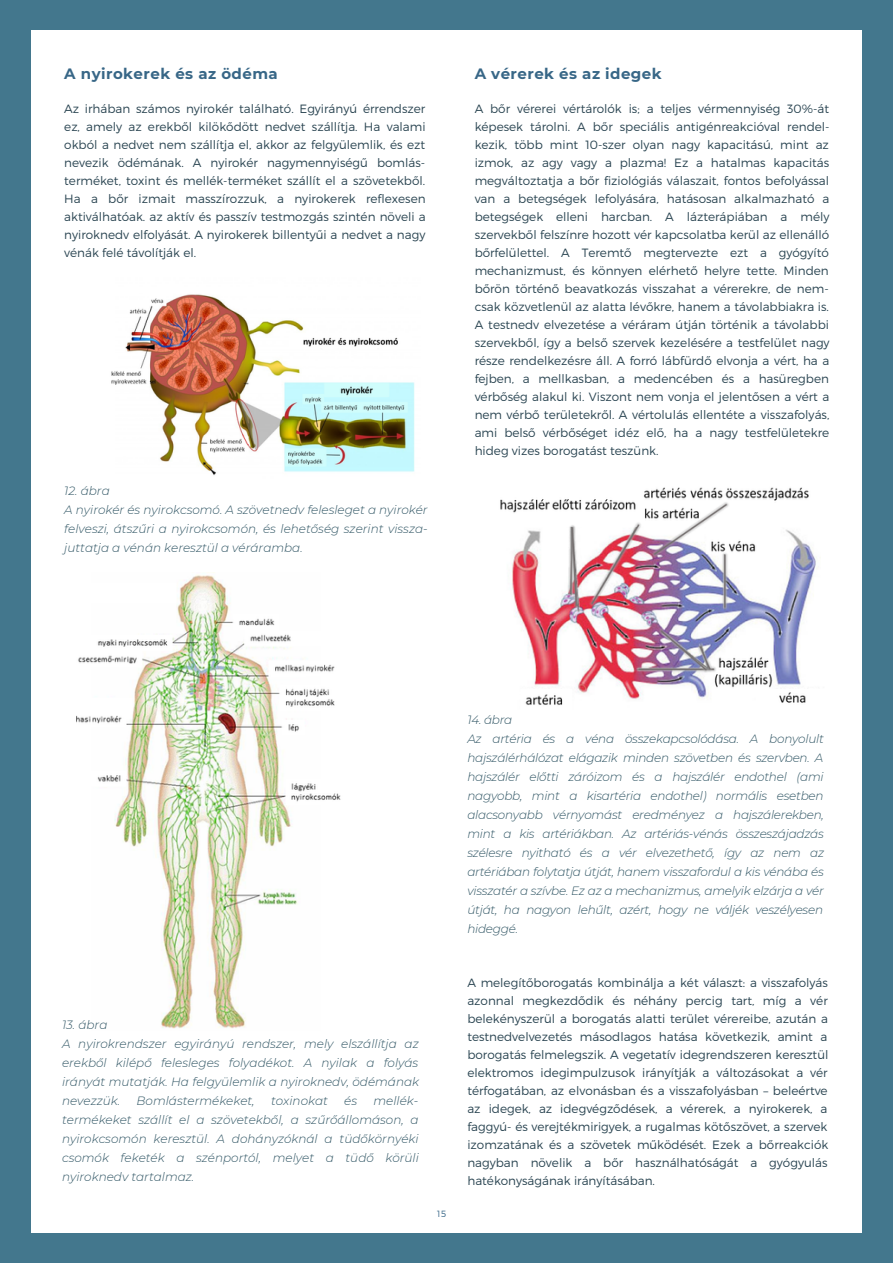
<style>
.page{position:relative;width:893px;height:1264px;background:#fff}
.page>*{position:absolute;margin:0;border:0;box-sizing:border-box;transform-origin:0 0}
.t1{font:700 15px "Montserrat";letter-spacing:.03em;color:#386787}
.t2{font:300 12px/18px "Montserrat";color:#284350;text-align:justify}
.t3{font:italic 300 12px/19px "Montserrat";color:#305564;text-align:justify}
.t4{font:300 9px "Montserrat";color:#386787}
</style>
<div class="page">
<div style="left:0;top:0;width:892px;height:1262px;background:#43778d"></div>
<div style="left:31px;top:30px;width:830px;height:1202px;background:#fff"></div>
<img style="left:76px;top:575px;width:265px;height:454px">
<img style="left:500px;top:487px;width:318px;height:218px">
<img style="left:111px;top:294px;width:304px;height:181px">
<p class="t1" style="left:64px;top:65px;width:215px">A nyirokerek és az ödéma</p>
<p class="t2" style="left:64px;top:99px;width:363px">Az irhában számos nyirokér található. Egyirányú érrendszer ez, amely az erekből kilökődött nedvet szállítja. Ha valami okból a nedvet nem szállítja el, akkor az felgyülemlik, és ezt nevezik ödémának. A nyirokér nagymennyiségű bomlás&shy;terméket, toxint és mellék-terméket szállít el a szövetekből.<br>Ha a bőr izmait masszírozzuk, a nyirokerek reflexesen aktiválhatóak. az aktív és passzív testmozgás szintén növeli a nyiroknedv elfolyását. A nyirokerek billentyűi a nedvet a nagy vénák felé távolítják el.</p>
<p class="t3" style="left:64px;top:481px;width:47px">12. ábra</p>
<p class="t3" style="left:64px;top:500px;width:365px">A nyirokér és nyirokcsomó. A szövetnedv felesleget a nyirokér felveszi, átszűri a nyirokcsomón, és lehetőség szerint vissza&shy;juttatja a vénán keresztül a véráramba.</p>
<p class="t1" style="left:474px;top:65px;width:188px">A vérerek és az idegek</p>
<p class="t2" style="left:474px;top:99px;width:356px">A bőr vérerei vértárolók is; a teljes vérmennyiség 30%-át képesek tárolni. A bőr speciális antigénreakcióval rendel&shy;kezik, több mint 10-szer olyan nagy kapacitású, mint az izmok, az agy vagy a plazma! Ez a hatalmas kapacitás megváltoztatja a bőr fiziológiás válaszait, fontos befolyással van a betegségek lefolyására, hatásosan alkalmazható a betegségek elleni harcban. A lázterápiában a mély szervekből felszínre hozott vér kapcsolatba kerül az ellenálló bőrfelülettel. A Teremtő megtervezte ezt a gyógyító mechanizmust, és könnyen elérhető helyre tette. Minden bőrön történő beavatkozás visszahat a vérerekre, de nem&shy;csak közvetlenül az alatta lévőkre, hanem a távolabbiakra is.<br>A testnedv elvezetése a véráram útján történik a távolabbi szervekből, így a belső szervek kezelésére a testfelület nagy része rendelkezésre áll. A forró lábfürdő elvonja a vért, ha a fejben, a mellkasban, a medencében és a hasüregben vérbőség alakul ki. Viszont nem vonja el jelentősen a vért a nem vérbő területekről. A vértolulás ellentéte a visszafolyás, ami belső vérbőséget idéz elő, ha a nagy testfelületekre hideg vizes borogatást teszünk.</p>
<p class="t3" style="left:62px;top:1015px;width:47px">13. ábra</p>
<p class="t3" style="left:62px;top:1034px;width:358px">A nyirokrendszer egyirányú rendszer, mely elszállítja az erekből kilépő felesleges folyadékot. A nyilak a folyás irányát mutatják. Ha felgyülemlik a nyiroknedv, ödémának nevezzük.</p>
<p class="t3" style="left:62px;top:1090px;width:358px;text-indent:311px">mellék&shy;termékeket szállít el a szövetekből, a szűrőállomáson, a nyirokcsomón keresztül. A dohányzóknál a tüdőkörnyéki csomók feketék a szénportól, melyet a tüdő körüli nyiroknedv tartalmaz.</p>
<p class="t3" style="left:136px;top:1090px;width:120px">Bomlástermékeket,</p>
<p class="t3" style="left:271px;top:1090px;width:58px">toxinokat</p>
<p class="t3" style="left:344px;top:1090px;width:14px">és</p>
<p class="t4" style="left:437px;top:1207px;width:10px">15</p>
<p class="t3" style="left:467px;top:710px;width:46px">14. ábra</p>
<p class="t3" style="left:467px;top:729px;width:358px">Az artéria és a véna összekapcsolódása. A bonyolult hajszálérhálózat elágazik minden szövetben és szervben. A hajszálér előtti záróizom és a hajszálér endothel (ami nagyobb, mint a kisartéria endothel) normális esetben alacsonyabb vérnyomást eredményez a hajszálerekben, mint a kis artériákban. Az artériás-vénás összeszájadzás szélesre nyitható és a vér elvezethető, így az nem az artériában folytatja útját, hanem visszafordul a kis vénába és visszatér a szívbe. Ez az a mechanizmus, amelyik elzárja a vér útját, ha nagyon lehűlt, azért, hogy ne váljék veszélyesen hideggé.</p>
<p class="t2" style="left:467px;top:973px;width:362px">A melegítőborogatás kombinálja a két választ: a visszafolyás azonnal megkezdődik és néhány percig tart, míg a vér belekényszerül a borogatás alatti terület vérereibe, azután a testnedvelvezetés másodlagos hatása következik, amint a borogatás felmelegszik. A vegetatív idegrendszeren keresztül elektromos idegimpulzusok irányítják a változásokat a vér térfogatában, az elvonásban és a visszafolyásban – beleértve az idegek, az idegvégződések, a vérerek, a nyirokerek, a faggyú- és verejtékmirigyek, a rugalmas kötőszövet, a szervek izomzatának és a szövetek működését. Ezek a bőrreakciók nagyban növelik a bőr használhatóságát a gyógyulás hatékonyságának irányításában.</p>
</div>
